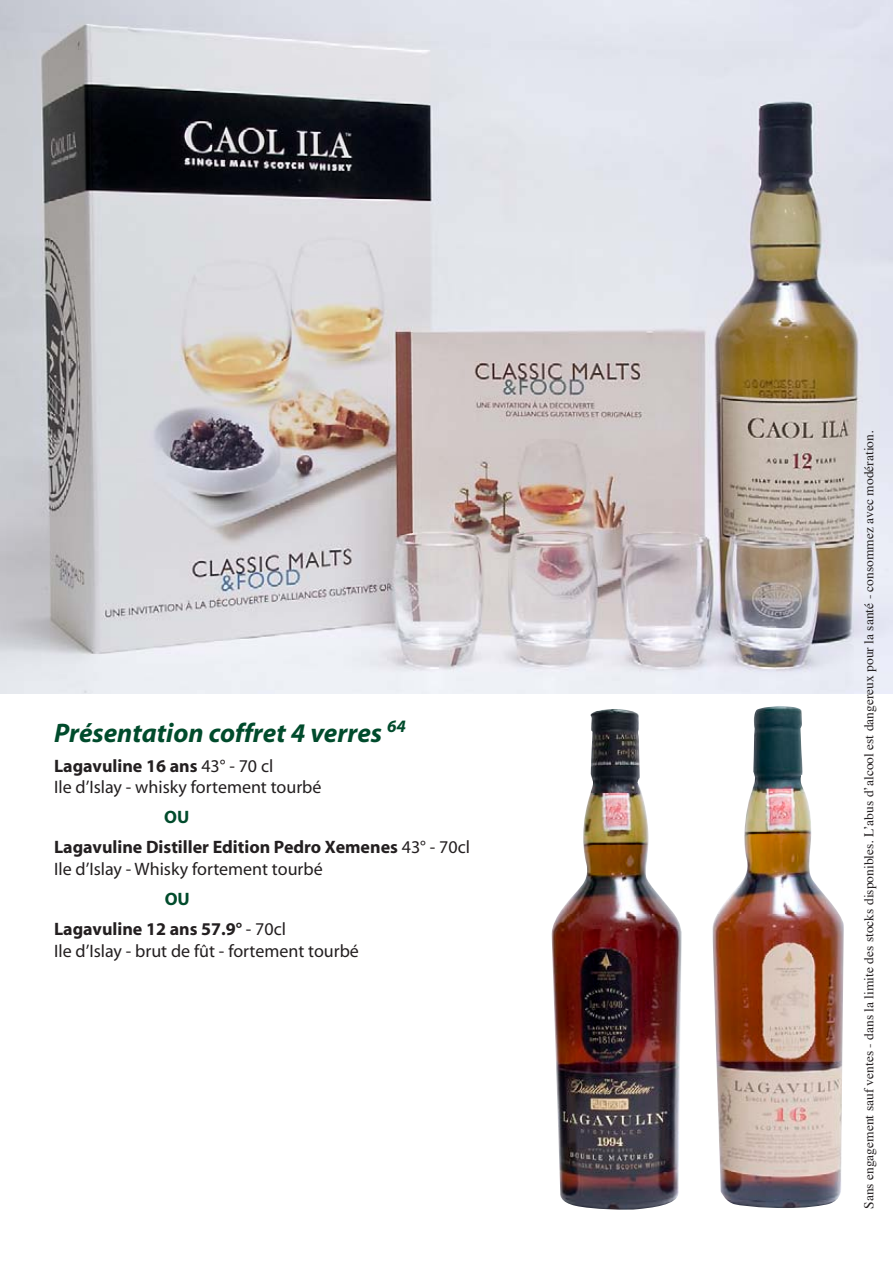
<style>
.page{position:relative;width:893px;height:1263px;background:#fff}
.page>*{position:absolute;margin:0;border:0;box-sizing:border-box;transform-origin:0 0}
.t1{font:italic 700 27px "Myriad";color:#004b2c}
.t2{font:18px/21.6px "Myriad";color:#231f20}
.t3{font:700 18px/30.2px "Myriad";color:#231f20}
.t4{font:13.5px "Times";color:#231f20}
.s1{font-weight:700}
.s2{color:#004b2c}
.s3{font-weight:400}
</style>
<div class="page">
<img style="left:0;top:0;width:893px;height:693px">
<img style="left:551px;top:706px;width:293px;height:504px">
<h1 class="t1" style="left:54px;top:718px;width:353px">Présentation coffret 4 verres <sup>64</sup></h1>
<p class="t2" style="left:54px;top:755px;width:269px"><span class="s1">Lagavuline 16 ans</span> 43° - 70 cl<br>Ile d’Islay - whisky fortement tourbé</p>
<p class="t3" style="left:54px;top:803px;width:417px;text-indent:110px"><span class="s2">OU<br></span>Lagavuline Distiller Edition Pedro Xemenes <span class="s3">43° - 70cl</span></p>
<p class="t2" style="left:54px;top:859px;width:270px">Ile d’Islay - Whisky fortement tourbé</p>
<p class="t3" style="left:54px;top:885px;width:233px;text-indent:111px"><span class="s2">OU<br></span>Lagavuline 12 ans 57.9° <span class="s3">- 70cl</span></p>
<p class="t2" style="left:54px;top:941px;width:306px">Ile d’Islay - brut de fût - fortement tourbé</p>
<p class="t4" style="left:856px;top:1209px;width:780px;rotate:-90deg">Sans engagement sauf ventes - dans la limite des stocks disponibles. L’abus d’alcool est dangereux pour la santé - consommez avec modération.</p>
</div>
